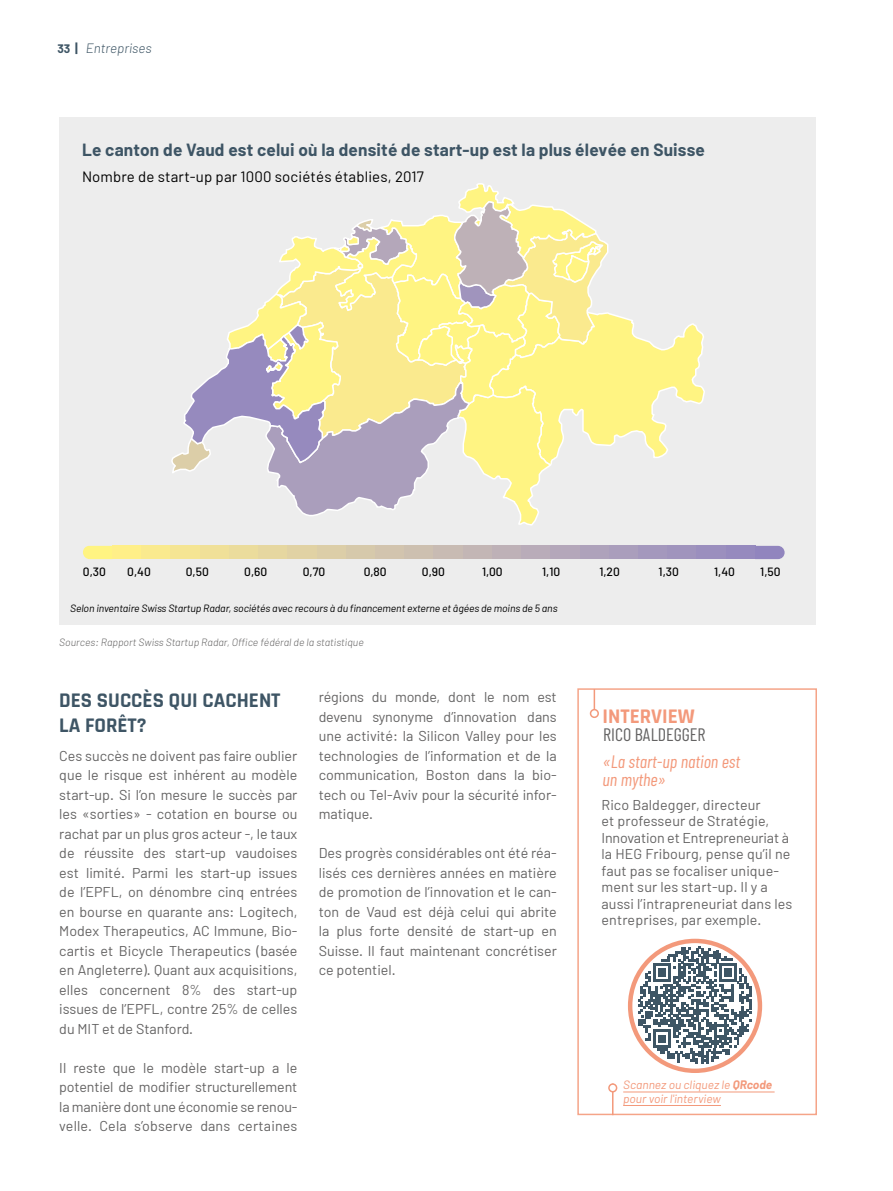
<style>
.page{position:relative;width:893px;height:1191px;background:#fff}
.page>*{position:absolute;margin:0;border:0;box-sizing:border-box;transform-origin:0 0}
.t1{font:700 21px/25.5px "Rajdhani";color:#3e5565}
.t2{font:700 21px "Rajdhani";color:#f3997b}
.t3{font:italic 18px/18px "Barlow Condensed";color:#f3997b}
.t4{font:18px "Barlow Condensed";color:#646363}
.t5{font:700 17.25px "Barlow";letter-spacing:.01em;color:#3e5565}
.t6{font:15px "Barlow";letter-spacing:.01em;color:#000}
.t7{font:14.25px/19.5px "Barlow";color:#646363;text-align:justify}
.t8{font:italic 300 13.5px "Barlow";color:#3e5565}
.t9{font:500 12px "Barlow";color:#000}
.t10{font:italic 12px/13.5px "Barlow";color:#f3997b}
.t11{font:italic 10.5px "Barlow";letter-spacing:-.01em;color:#000}
.t12{font:italic 300 10.5px "Barlow";color:#646363}
.s1{font-weight:700;font-style:normal;font-size:12px}
.s2{font-weight:700;font-style:normal}
.s3{font-weight:700}
</style>
<div class="page">
<div style="left:59px;top:117px;width:757px;height:507px;background:#ededed"></div>
<svg style="left:171px;top:183px;width:534px;height:342px"></svg>
<svg style="left:83px;top:546px;width:29px;height:13px"></svg>
<div style="left:112px;top:546px;width:30px;height:13px;background:#ffef88"></div>
<div style="left:141px;top:546px;width:30px;height:13px;background:#faea8e"></div>
<div style="left:171px;top:546px;width:29px;height:13px;background:#f5e593"></div>
<div style="left:200px;top:546px;width:29px;height:13px;background:#f0e098"></div>
<div style="left:229px;top:546px;width:30px;height:13px;background:#ebdc9c"></div>
<div style="left:258px;top:546px;width:30px;height:13px;background:#e6d7a0"></div>
<div style="left:288px;top:546px;width:29px;height:13px;background:#e1d2a4"></div>
<div style="left:317px;top:546px;width:29px;height:13px;background:#dccea8"></div>
<div style="left:346px;top:546px;width:29px;height:13px;background:#d6c9ab"></div>
<div style="left:375px;top:546px;width:30px;height:13px;background:#d2c4ae"></div>
<div style="left:404px;top:546px;width:30px;height:13px;background:#cdc0b0"></div>
<div style="left:434px;top:546px;width:29px;height:13px;background:#c8bbb3"></div>
<div style="left:463px;top:546px;width:29px;height:13px;background:#c3b6b5"></div>
<div style="left:492px;top:546px;width:30px;height:13px;background:#beb1b7"></div>
<div style="left:521px;top:546px;width:30px;height:13px;background:#b9acb9"></div>
<div style="left:550px;top:546px;width:30px;height:13px;background:#b4a7ba"></div>
<div style="left:580px;top:546px;width:29px;height:13px;background:#aea2bb"></div>
<div style="left:609px;top:546px;width:29px;height:13px;background:#aa9ebc"></div>
<div style="left:638px;top:546px;width:30px;height:13px;background:#a498bd"></div>
<div style="left:667px;top:546px;width:30px;height:13px;background:#a094bd"></div>
<div style="left:697px;top:546px;width:29px;height:13px;background:#9b8fbe"></div>
<div style="left:726px;top:546px;width:29px;height:13px;background:#968abe"></div>
<svg style="left:755px;top:546px;width:30px;height:13px"></svg>
<div style="left:577px;top:688px;width:240px;height:427px;border:2px solid #f5a488"></div>
<svg style="left:594px;top:689px;width:1px;height:20px"></svg>
<div style="left:590px;top:709px;width:9px;height:9px;border:2px solid #f3997b;border-radius:50%"></div>
<hr style="left:612px;top:1083px;width:1px;height:32px;background:#f3997b">
<div style="left:609px;top:1084px;width:8px;height:7px;background:#fff;border-radius:50%"></div>
<div style="left:608px;top:1083px;width:9px;height:9px;border:2px solid #f3997b;border-radius:50%"></div>
<hr style="left:623px;top:1091px;width:152px;height:1px;background:#f3997b">
<hr style="left:623px;top:1105px;width:98px;height:1px;background:#f3997b">
<svg style="left:628px;top:938px;width:134px;height:135px"></svg>
<p class="t8" style="left:57px;top:39px;width:96px"><span class="s1">33</span> <span class="s2">|</span> Entreprises</p>
<p class="t5" style="left:82px;top:139px;width:624px">Le canton de Vaud est celui où la densité de start-up est la plus élevée en Suisse</p>
<p class="t6" style="left:82px;top:167px;width:343px">Nombre de start-up par 1000 sociétés établies, 2017</p>
<p class="t9" style="left:83px;top:564px;width:25px">0,30</p>
<p class="t9" style="left:127px;top:564px;width:25px">0,40</p>
<p class="t9" style="left:186px;top:564px;width:25px">0,50</p>
<p class="t9" style="left:244px;top:564px;width:25px">0,60</p>
<p class="t9" style="left:303px;top:564px;width:24px">0,70</p>
<p class="t9" style="left:364px;top:564px;width:25px">0,80</p>
<p class="t9" style="left:422px;top:564px;width:25px">0,90</p>
<p class="t9" style="left:482px;top:564px;width:22px">1,00</p>
<p class="t9" style="left:542px;top:564px;width:20px">1,10</p>
<p class="t9" style="left:599px;top:564px;width:22px">1,20</p>
<p class="t9" style="left:659px;top:564px;width:22px">1,30</p>
<p class="t9" style="left:714px;top:564px;width:22px">1,40</p>
<p class="t9" style="left:760px;top:564px;width:22px">1,50</p>
<p class="t11" style="left:70px;top:601px;width:489px">Selon inventaire Swiss Startup Radar, sociétés avec recours à du financement externe et âgées de moins de 5 ans</p>
<p class="t12" style="left:59px;top:636px;width:306px">Sources: Rapport Swiss Startup Radar, Office fédéral de la statistique</p>
<h1 class="t1" style="left:59px;top:688px;width:223px">DES SUCCÈS QUI CACHENT<br>LA FORÊT?</h1>
<p class="t7" style="left:59px;top:745px;width:240px">Ces succès ne doivent pas faire oublier que le risque est inhérent au modèle start-up. Si l’on mesure le succès par les «sorties» - cotation en bourse ou rachat par un plus gros acteur -, le taux de réussite des start-up vaudoises est limité. Parmi les start-up issues de l’EPFL, on dénombre cinq entrées en bourse en quarante ans: Logitech, Modex Therapeutics, AC Immune, Bio&shy;cartis et Bicycle Therapeutics (basée en Angleterre). Quant aux acquisitions, elles concernent 8% des start-up issues de l’EPFL, contre 25% de celles du MIT et de Stanford.</p>
<p class="t7" style="left:59px;top:1057px;width:240px">Il reste que le modèle start-up a le potentiel de modifier structurellement la manière dont une économie se renou&shy;velle. Cela s’observe dans certaines</p>
<p class="t7" style="left:319px;top:687px;width:240px">régions du monde, dont le nom est devenu synonyme d’innovation dans une activité: la Silicon Valley pour les technologies de l’information et de la communication, Boston dans la bio&shy;tech ou Tel-Aviv pour la sécurité infor&shy;matique.</p>
<p class="t7" style="left:319px;top:843px;width:240px">Des progrès considérables ont été réa&shy;lisés ces dernières années en matière de promotion de l’innovation et le can&shy;ton de Vaud est déjà celui qui abrite la plus forte densité de start-up en Suisse. Il faut maintenant concrétiser ce potentiel.</p>
<h1 class="t2" style="left:603px;top:703px;width:94px">INTERVIEW</h1>
<p class="t4" style="left:603px;top:723px;width:104px">RICO BALDEGGER</p>
<p class="t3" style="left:603px;top:751px;width:139px">«La start-up nation est un mythe»</p>
<p class="t7" style="left:601px;top:796px;width:192px;line-height:16.5px;text-align:left">Rico Baldegger, directeur<br>et professeur de Stratégie,<br>Innovation et Entrepreneuriat à la HEG Fribourg, pense qu’il ne faut pas se focaliser unique&shy;ment sur les start-up. Il y a aussi l’intrapreneuriat dans les entreprises, par exemple.</p>
<p class="t10" style="left:623px;top:1077px;width:151px">Scannez ou cliquez le <span class="s3">QRcode </span>pour voir l'interview</p>
</div>
